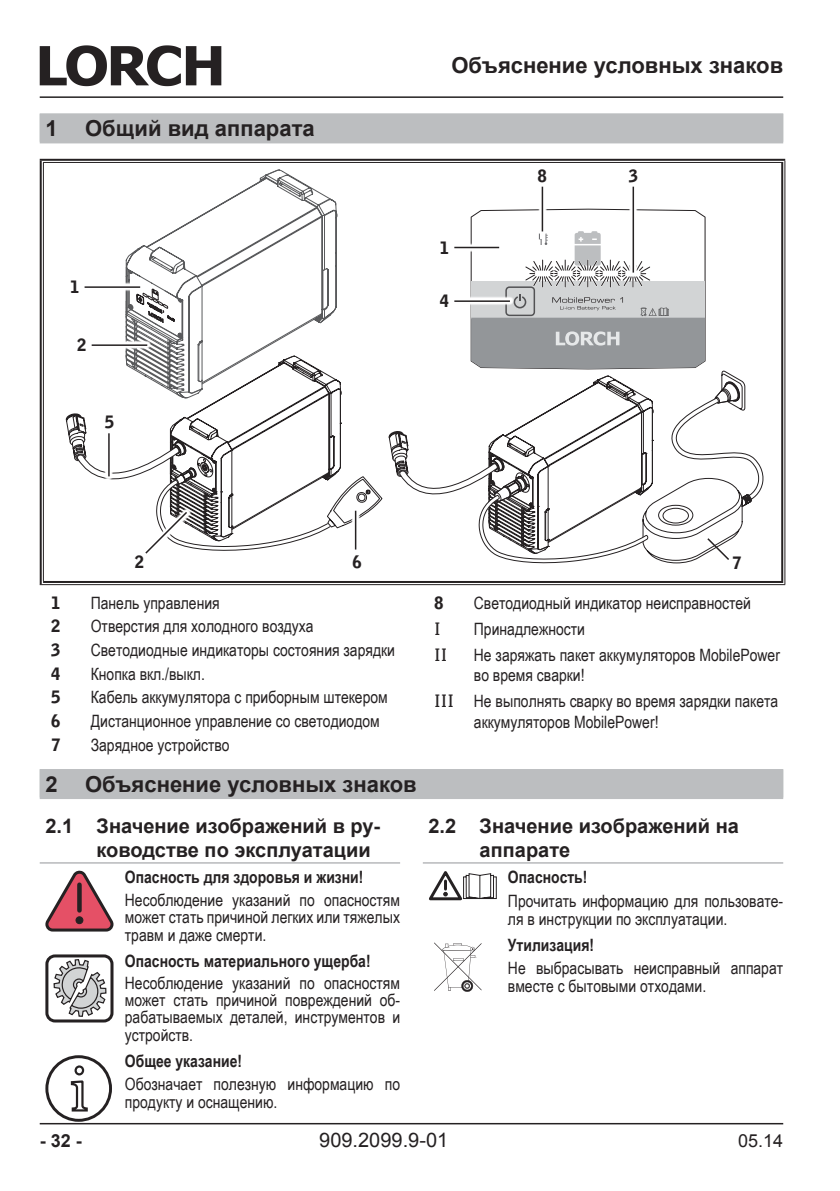
<style>
.page{position:relative;width:840px;height:1191px;background:#fff}
.page>*{position:absolute;margin:0;border:0;box-sizing:border-box;transform-origin:0 0}
.Überschrift_1{font:700 22px "Arial";color:#252122}
.Kopfzeile{font:700 22px "Arial";color:#252122}
.Überschrift_2{font:700 20px/24px "Arial";color:#252122}
.t1{font:20px "Arial";color:#252122}
.Fußzeile{font:18px "Arial";color:#252122}
.Fußzeile-2{font:700 18px "Arial";color:#252122}
.Hinweis{font:17px/17.4px "Arial Narrow";color:#252122}
.Geräteelemente{font:17px "Arial Narrow";color:#252122}
.Hinweis_Fett{font:700 17px "Arial Narrow";color:#252122}
.Geräteelemente-2{font:900 17px "Bell Gothic Std";color:#252122}
.Geräteelemente-3{font:700 17px "Bell Gothic Std";color:#252122}
.s1{font-family:"Bell Gothic Std";font-weight:700}
</style>
<div class="page">
<hr style="left:40px;top:96px;width:742px;height:2px;background:#252122">
<hr style="left:40px;top:1123px;width:742px;height:1px;background:#252122">
<svg style="left:40px;top:45px;width:181px;height:41px"></svg>
<div style="left:40px;top:113px;width:742px;height:30px;background:#bcbec0"></div>
<hr style="left:40px;top:159px;width:744px;height:4px;background:#f7f7f7">
<hr style="left:40px;top:163px;width:4px;height:418px;background:#e8e8e8">
<svg style="left:782px;top:163px;width:2px;height:418px"></svg>
<hr style="left:40px;top:159px;width:744px;height:2px;background:#252122">
<hr style="left:43px;top:162px;width:739px;height:1px;background:#252122">
<hr style="left:40px;top:161px;width:2px;height:423px;background:#252122">
<hr style="left:43px;top:163px;width:1px;height:418px;background:#252122">
<hr style="left:780px;top:163px;width:2px;height:418px;background:#252122">
<hr style="left:784px;top:161px;width:1px;height:423px;background:#252122">
<hr style="left:43px;top:581px;width:739px;height:2px;background:#252122">
<hr style="left:40px;top:584px;width:744px;height:1px;background:#252122">
<svg style="left:628px;top:186px;width:9px;height:24px"></svg>
<hr style="left:632px;top:187px;width:1px;height:85px;background:#252122">
<svg style="left:537px;top:186px;width:9px;height:24px"></svg>
<hr style="left:541px;top:187px;width:2px;height:44px;background:#252122">
<svg style="left:149px;top:169px;width:188px;height:76px"></svg>
<svg style="left:388px;top:210px;width:375px;height:354px"></svg>
<svg style="left:66px;top:245px;width:316px;height:309px"></svg>
<svg style="left:351px;top:506px;width:9px;height:47px"></svg>
<hr style="left:354px;top:511px;width:2px;height:38px;background:#252122">
<div style="left:40px;top:769px;width:742px;height:30px;background:#bcbec0"></div>
<hr style="left:40px;top:862px;width:360px;height:1px;background:#939699">
<hr style="left:422px;top:862px;width:360px;height:1px;background:#939699">
<svg style="left:45px;top:870px;width:68px;height:61px"></svg>
<div style="left:77px;top:884px;width:5px;height:26px;background:#252122"></div>
<div style="left:76px;top:916px;width:7px;height:7px;background:#252122;border-radius:50%"></div>
<div style="left:76px;top:916px;width:7px;height:7px;border:1px solid #252122;border-radius:50%"></div>
<svg style="left:53px;top:958px;width:54px;height:59px"></svg>
<div style="left:45px;top:954px;width:68px;height:68px;border:3px solid #252122;border-radius:8px"></div>
<div style="left:45px;top:1055px;width:67px;height:66px;border:3px solid #252122;border-radius:50%"></div>
<svg style="left:70px;top:1065px;width:18px;height:47px"></svg>
<svg style="left:429px;top:871px;width:67px;height:29px"></svg>
<svg style="left:434px;top:942px;width:47px;height:49px"></svg>
<p class="Überschrift_1" style="left:45px;top:114px;width:271px">1 Общий вид аппарата</p>
<p class="Geräteelemente-2" style="left:70px;top:277px;width:11px">1</p>
<p class="Geräteelemente-2" style="left:77px;top:335px;width:11px">2</p>
<p class="Geräteelemente-2" style="left:105px;top:412px;width:11px">5</p>
<p class="Kopfzeile" style="left:451px;top:50px;width:333px">Объяснение условных знаков</p>
<p class="Geräteelemente-2" style="left:439px;top:238px;width:11px">1</p>
<p class="Geräteelemente-2" style="left:439px;top:291px;width:11px">4</p>
<p class="Geräteelemente-2" style="left:537px;top:165px;width:11px">8</p>
<p class="Geräteelemente-2" style="left:628px;top:165px;width:11px">3</p>
<p class="Geräteelemente-2" style="left:135px;top:552px;width:11px">2</p>
<p class="Geräteelemente-2" style="left:352px;top:552px;width:11px">6</p>
<p class="Geräteelemente-2" style="left:51px;top:592px;width:11px">1</p>
<p class="Geräteelemente" style="left:91px;top:590px;width:130px">Панель управления</p>
<p class="Geräteelemente-2" style="left:51px;top:616px;width:11px">2</p>
<p class="Geräteelemente" style="left:91px;top:614px;width:224px">Отверстия для холодного воздуха</p>
<p class="Geräteelemente-2" style="left:51px;top:640px;width:11px">3</p>
<p class="Geräteelemente" style="left:91px;top:637px;width:305px">Светодиодные индикаторы состояния зарядки</p>
<p class="Geräteelemente-2" style="left:51px;top:663px;width:11px">4</p>
<p class="Geräteelemente" style="left:91px;top:661px;width:116px">Кнопка вкл./выкл.</p>
<p class="Geräteelemente-2" style="left:51px;top:687px;width:11px">5</p>
<p class="Geräteelemente" style="left:91px;top:685px;width:298px">Кабель аккумулятора с приборным штекером</p>
<p class="Geräteelemente-2" style="left:51px;top:711px;width:11px">6</p>
<p class="Geräteelemente" style="left:91px;top:708px;width:290px">Дистанционное управление со светодиодом</p>
<p class="Geräteelemente-2" style="left:51px;top:734px;width:11px">7</p>
<p class="Geräteelemente" style="left:91px;top:732px;width:140px">Зарядное устройство</p>
<p class="Überschrift_1" style="left:45px;top:769px;width:373px">2 Объяснение условных знаков</p>
<p class="Überschrift_2" style="left:96px;top:814px;width:285px;text-indent:-51px">2.1 Значение изображений в ру&shy;ководстве по эксплуатации</p>
<p class="Hinweis_Fett" style="left:125px;top:864px;width:240px">Опасность для здоровья и жизни!</p>
<p class="Hinweis" style="left:125px;top:890px;width:276px;text-align:justify">Несоблюдение указаний по опасностям может стать причиной легких или тяжелых травм и даже смерти.</p>
<p class="Hinweis_Fett" style="left:125px;top:947px;width:247px">Опасность материального ущерба!</p>
<p class="Hinweis" style="left:125px;top:974px;width:276px;text-align:justify">Несоблюдение указаний по опасностям может стать причиной повреждений об&shy;рабатываемых деталей, инструментов и устройств.</p>
<p class="Hinweis_Fett" style="left:125px;top:1048px;width:119px">Общее указание!</p>
<p class="Hinweis" style="left:125px;top:1074px;width:276px;line-height:18px">Обозначает полезную информацию по продукту и оснащению.</p>
<p class="Geräteelemente-2" style="left:731px;top:552px;width:11px">7</p>
<p class="Geräteelemente-2" style="left:434px;top:592px;width:11px">8</p>
<p class="Geräteelemente" style="left:473px;top:590px;width:278px">Светодиодный индикатор неисправностей</p>
<p class="Geräteelemente-3" style="left:434px;top:618px;width:8px">I</p>
<p class="Geräteelemente" style="left:473px;top:616px;width:112px">Принадлежности</p>
<p class="Geräteelemente-3" style="left:434px;top:644px;width:15px">II</p>
<p class="Hinweis" style="left:473px;top:644px;width:307px;line-height:20.4px">Не заряжать пакет аккумуляторов MobilePower во время сварки!</p>
<p class="Hinweis" style="left:473px;top:690px;width:306px;line-height:20.4px;text-indent:-40px"><span class="s1">III</span> Не выполнять сварку во время зарядки пакета аккумуляторов MobilePower!</p>
<p class="Überschrift_2" style="left:479px;top:814px;width:261px;text-indent:-51px">2.2 Значение изображений на аппарате</p>
<p class="Hinweis_Fett" style="left:507px;top:864px;width:81px">Опасность!</p>
<p class="Hinweis" style="left:507px;top:891px;width:276px;line-height:18px">Прочитать информацию для пользовате&shy;ля в инструкции по эксплуатации.</p>
<p class="Hinweis_Fett" style="left:507px;top:931px;width:88px">Утилизация!</p>
<p class="Hinweis" style="left:507px;top:958px;width:276px;line-height:18px">Не выбрасывать неисправный аппарат вместе с бытовыми отходами.</p>
<p class="Fußzeile-2" style="left:40px;top:1129px;width:44px">- 32 -</p>
<p class="t1" style="left:319px;top:1127px;width:130px">909.2099.9-01</p>
<p class="Fußzeile" style="left:737px;top:1129px;width:47px">05.14</p>
</div>
